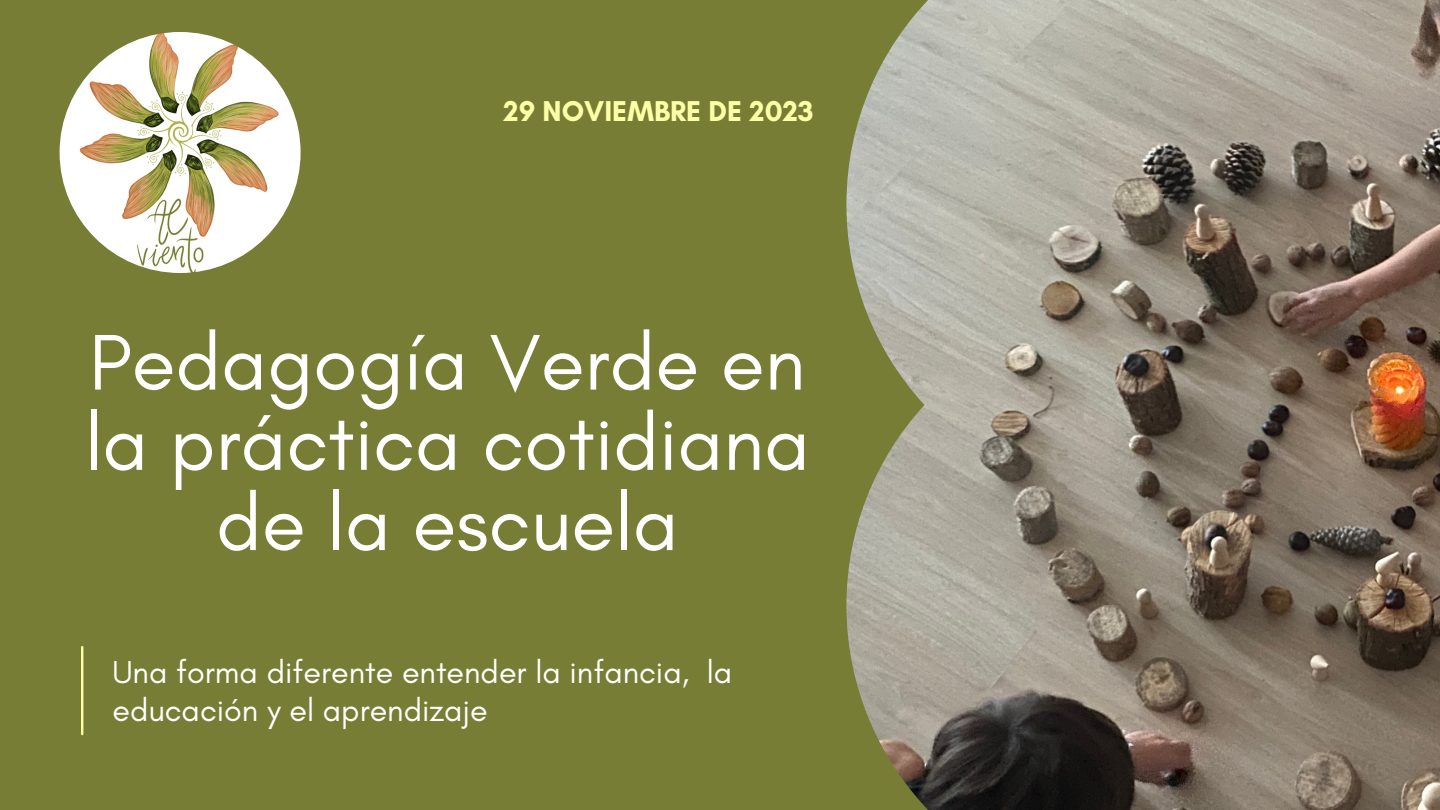
<style>
.page{position:relative;width:1440px;height:810px;background:#777d35}
.page>*{position:absolute;margin:0;border:0;box-sizing:border-box;transform-origin:0 0}
.t1{font:80.3px/80.2px "Glacial Indifference";color:#fff;text-align:center}
.t2{font:32.3px/38.7px "Glacial Indifference";color:#fff}
.t3{font:700 29.2px "Glacial Indifference";color:#fbffa5}
</style>
<div class="page">
<img style="left:846px;top:0;width:594px;height:810px">
<hr style="left:81px;top:647px;width:2px;height:87px;background:#fbffa5">
<img style="left:60px;top:32px;width:241px;height:241px;border-radius:50%">
<p class="t3" style="left:504px;top:93px;width:311px">29 NOVIEMBRE DE 2023</p>
<h1 class="t1" style="left:85px;top:321px;width:727px">Pedagogía Verde en la práctica cotidiana de la escuela</h1>
<h2 class="t2" style="left:112px;top:652px;width:621px">Una forma diferente entender la infancia, la educación y el aprendizaje</h2>
</div>
